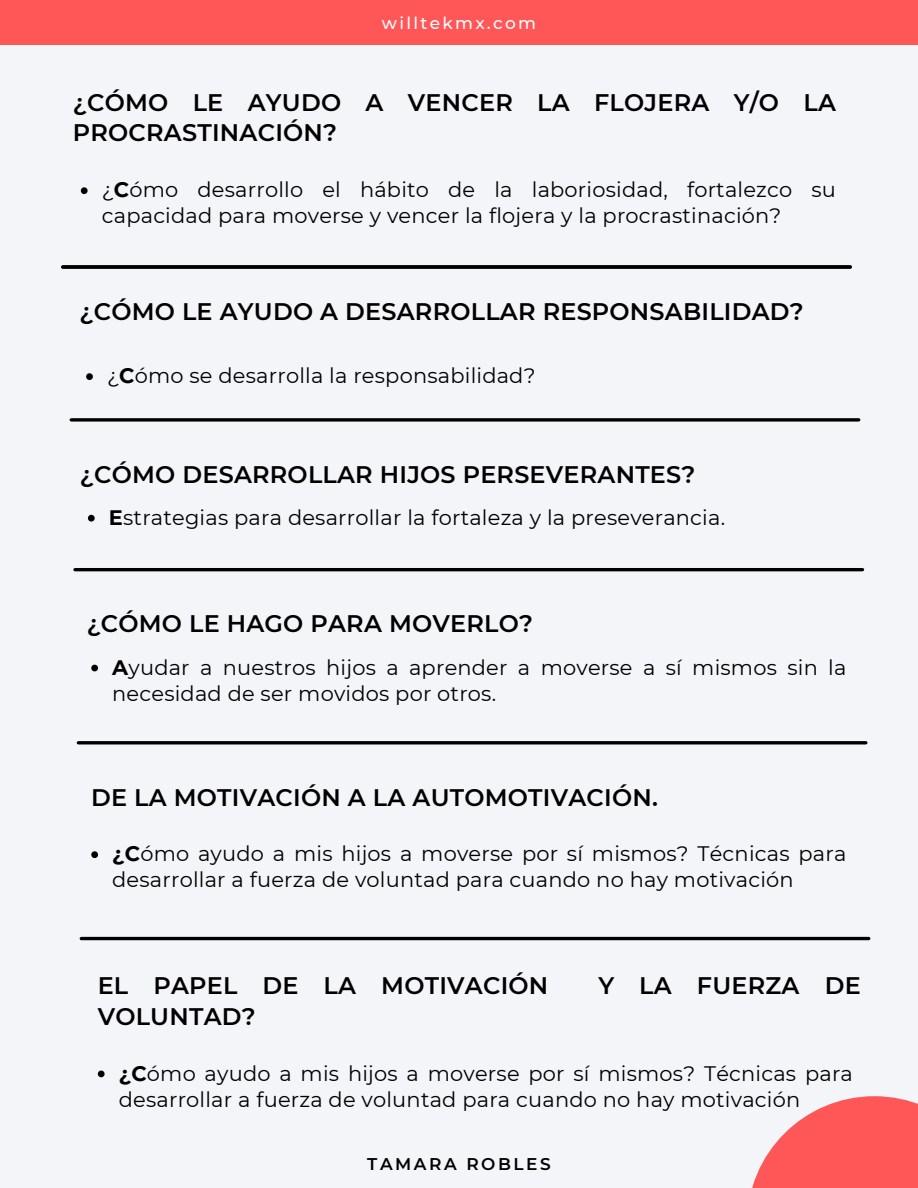
<style>
.page{position:relative;width:918px;height:1188px;background:#f3f5f9}
.page>*{position:absolute;margin:0;border:0;box-sizing:border-box;transform-origin:0 0}
.t1{font:600 24px/30.3px "Montserrat";letter-spacing:.01em;color:#000}
.t2{font:21px/25.8px "Montserrat";letter-spacing:.01em;color:#000}
.t3{font:500 16.95px "Montserrat";letter-spacing:.135em;color:#fff}
.t4{font:600 16.95px "Montserrat";letter-spacing:.15em;color:#000}
.s1{font-weight:700}
</style>
<div class="page">
<svg style="left:81px;top:187px;width:7px;height:7px"></svg>
<svg style="left:86px;top:373px;width:7px;height:7px"></svg>
<svg style="left:63px;top:265px;width:787px;height:4px"></svg>
<svg style="left:71px;top:418px;width:788px;height:4px"></svg>
<svg style="left:88px;top:515px;width:7px;height:7px"></svg>
<hr style="left:75px;top:568px;width:788px;height:3px;background:#000">
<svg style="left:91px;top:665px;width:7px;height:6px"></svg>
<hr style="left:78px;top:741px;width:788px;height:3px;background:#000">
<svg style="left:91px;top:851px;width:7px;height:7px"></svg>
<svg style="left:752px;top:1096px;width:166px;height:92px;fill:#ff5757"></svg>
<div style="left:0;top:0;width:918px;height:45px;background:#ff5757"></div>
<svg style="left:98px;top:1071px;width:7px;height:6px"></svg>
<hr style="left:81px;top:937px;width:788px;height:3px;background:#000">
<p class="t3" style="left:382px;top:13px;width:156px">willtekmx.com</p>
<p class="t1" style="left:73px;top:87px;width:765px">¿CÓMO LE AYUDO A VENCER LA FLOJERA Y/O LA<br>PROCRASTINACIÓN?</p>
<p class="t2" style="left:102px;top:177px;width:736px">¿<span class="s1">C</span>ómo desarrollo el hábito de la laboriosidad, fortalezco su capacidad para moverse y vencer la flojera y la procrastinación?</p>
<p class="t1" style="left:80px;top:296px;width:726px">¿CÓMO LE AYUDO A DESARROLLAR RESPONSABILIDAD?</p>
<p class="t2" style="left:107px;top:363px;width:430px">¿<span class="s1">C</span>ómo se desarrolla la responsabilidad?</p>
<p class="t1" style="left:80px;top:459px;width:617px">¿CÓMO DESARROLLAR HIJOS PERSEVERANTES?</p>
<p class="t2" style="left:109px;top:504px;width:618px"><span class="s1">E</span>strategias para desarrollar la fortaleza y la preseverancia.</p>
<p class="t1" style="left:87px;top:609px;width:448px">¿CÓMO LE HAGO PARA MOVERLO?</p>
<p class="t2" style="left:112px;top:654px;width:736px"><span class="s1">A</span>yudar a nuestros hijos a aprender a moverse a sí mismos sin la necesidad de ser movidos por otros.</p>
<p class="t1" style="left:91px;top:782px;width:568px">DE LA MOTIVACIÓN A LA AUTOMOTIVACIÓN.</p>
<p class="t2" style="left:112px;top:841px;width:736px"><span class="s1">¿C</span>ómo ayudo a mis hijos a moverse por sí mismos? Técnicas para desarrollar a fuerza de voluntad para cuando no hay motivación</p>
<p class="t1" style="left:98px;top:971px;width:452px">EL PAPEL DE LA MOTIVACIÓN</p>
<p class="t1" style="left:598px;top:971px;width:264px">Y LA FUERZA DE</p>
<p class="t1" style="left:98px;top:1001px;width:160px">VOLUNTAD?</p>
<p class="t2" style="left:119px;top:1060px;width:736px"><span class="s1">¿C</span>ómo ayudo a mis hijos a moverse por sí mismos? Técnicas para desarrollar a fuerza de voluntad para cuando no hay motivación</p>
<p class="t4" style="left:367px;top:1154px;width:185px">TAMARA ROBLES</p>
</div>
